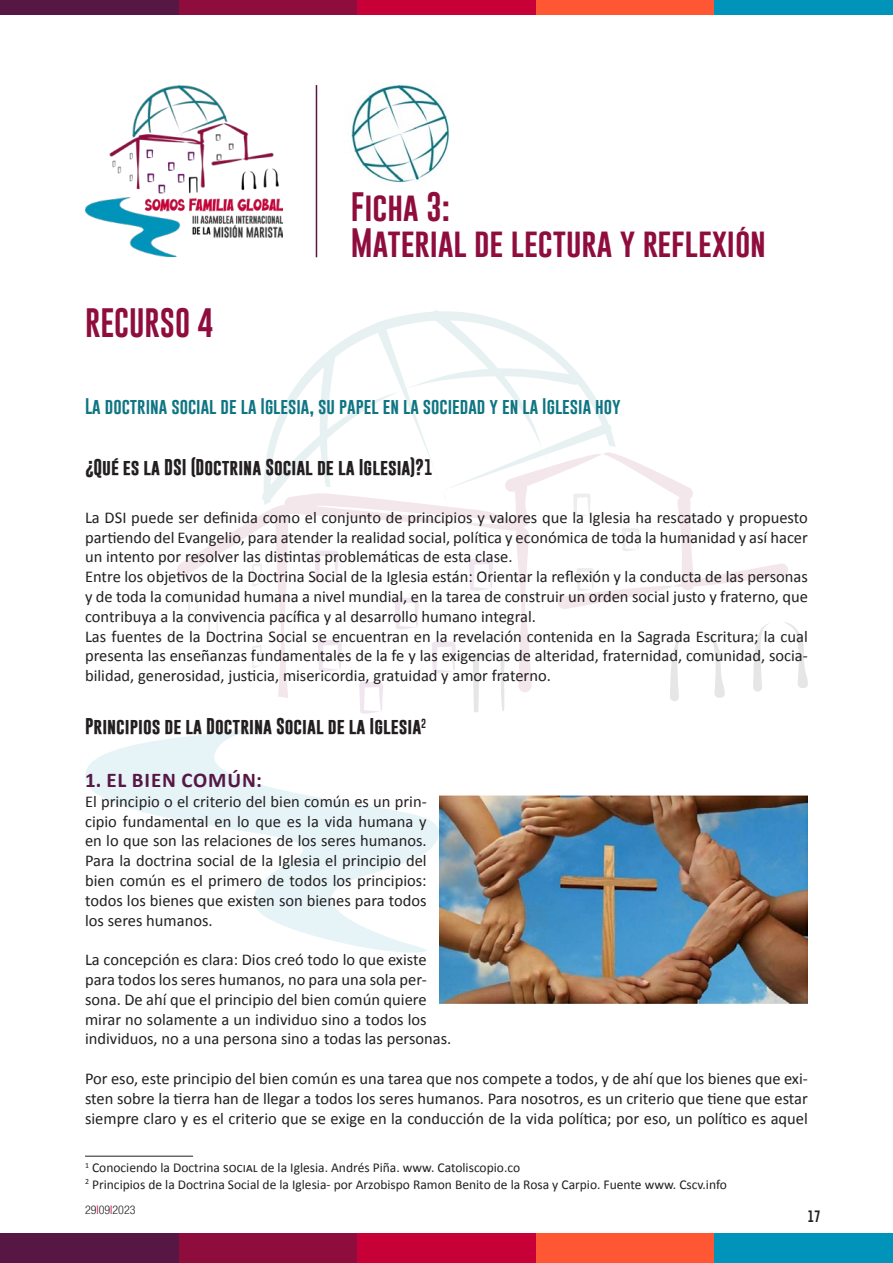
<style>
.page{position:relative;width:893px;height:1263px;background:#fff}
.page>*{position:absolute;margin:0;border:0;box-sizing:border-box;transform-origin:0 0}
.TIT_1{font:30px "Gobold";color:#8f0d3d}
.SOTTOTITOLO{font:700 21px "Calibri";letter-spacing:.04em;color:#571745}
.t1{font:16.5px/19.8px "Calibri";color:#231f20;text-align:justify}
.TIT_2{font:700 16.5px "Gobold";color:#231f20}
.TIT_3{font:16.5px "Gobold";color:#0f7582}
.t2{font:13.5px "Calibri";color:#231f20}
.t3{font:300 condensed 12px "Helvetica Neue";color:#231f20}
.t4{font:12px "Gobold";color:#231f20}
.s1{font-weight:400}
.s2{color:#c70038}
</style>
<div class="page">
<svg style="left:474px;top:698px;width:30px;height:14px"></svg>
<svg style="left:670px;top:623px;width:138px;height:78px"></svg>
<svg style="left:360px;top:698px;width:23px;height:16px"></svg>
<svg style="left:177px;top:454px;width:612px;height:244px"></svg>
<svg style="left:261px;top:310px;width:355px;height:195px"></svg>
<svg style="left:85px;top:728px;width:354px;height:225px"></svg>
<div style="left:179px;top:1234px;width:178px;height:29px;background:#8f0d3d"></div>
<div style="left:179px;top:0;width:178px;height:15px;background:#8f0d3d"></div>
<div style="left:357px;top:1234px;width:179px;height:29px;background:#c70038"></div>
<div style="left:357px;top:0;width:179px;height:15px;background:#c70038"></div>
<div style="left:536px;top:1234px;width:178px;height:29px;background:#ff5733"></div>
<div style="left:536px;top:0;width:178px;height:15px;background:#ff5733"></div>
<div style="left:714px;top:1234px;width:179px;height:29px;background:#0094ba"></div>
<div style="left:714px;top:0;width:179px;height:15px;background:#0094ba"></div>
<div style="left:0;top:1234px;width:179px;height:29px;background:#571745"></div>
<div style="left:0;top:0;width:179px;height:15px;background:#571745"></div>
<img style="left:85px;top:86px;width:197px;height:171px">
<hr style="left:316px;top:85px;width:1px;height:172px;background:#571745">
<img style="left:351px;top:84px;width:99px;height:99px">
<hr style="left:85px;top:1156px;width:108px;height:1px;background:#231f20">
<img style="left:439px;top:795px;width:369px;height:208px">
<p class="TIT_1" style="left:85px;top:303px;width:130px">RECURSO 4</p>
<p class="TIT_1" style="left:351px;top:187px;width:101px">Ficha 3:</p>
<p class="TIT_1" style="left:351px;top:223px;width:416px">Material de lectura y reflexión</p>
<p class="TIT_3" style="left:85px;top:395px;width:537px">La doctrina social de la Iglesia, su papel en la sociedad y en la Iglesia hoy</p>
<p class="TIT_2" style="left:85px;top:456px;width:349px">¿Qué es la DSI (Doctrina Social de la Iglesia)?<span class="s1">1</span></p>
<p class="t1" style="left:85px;top:507px;width:724px">La DSI puede ser definida como el conjunto de principios y valores que la Iglesia ha rescatado y propuesto partiendo del Evangelio, para atender la realidad social, política y económica de toda la humanidad y así hacer un intento por resolver las distintas problemáticas de esta clase.</p>
<p class="t1" style="left:85px;top:566px;width:724px">Entre los objetivos de la Doctrina Social de la Iglesia están: Orientar la reflexión y la conducta de las personas y de toda la comunidad humana a nivel mundial, en la tarea de construir un orden social justo y fraterno, que contribuya a la convivencia pacífica y al desarrollo humano integral.</p>
<p class="t1" style="left:85px;top:626px;width:724px">Las fuentes de la Doctrina Social se encuentran en la revelación contenida en la Sagrada Escritura; la cual presenta las enseñanzas fundamentales de la fe y las exigencias de alteridad, fraternidad, comunidad, socia&shy;bilidad, generosidad, justicia, misericordia, gratuidad y amor fraterno.</p>
<p class="TIT_2" style="left:85px;top:715px;width:343px">Principios de la Doctrina Social de la Iglesia<sup>2</sup></p>
<p class="SOTTOTITOLO" style="left:85px;top:765px;width:178px">1. EL BIEN COMÚN:</p>
<p class="t1" style="left:85px;top:791px;width:343px">El principio o el criterio del bien común es un prin&shy;cipio fundamental en lo que es la vida humana y en lo que son las relaciones de los seres humanos.<br>Para la doctrina social de la Iglesia el principio del bien común es el primero de todos los principios: todos los bienes que existen son bienes para todos los seres humanos.</p>
<p class="t1" style="left:85px;top:949px;width:368px;text-align:left">La concepción es clara: Dios creó todo lo que existe para todos los seres humanos, no para una sola per&shy;sona. De ahí que el principio del bien común quiere mirar no solamente a un individuo sino a todos los individuos, no a una persona sino a todas las personas.</p>
<p class="t1" style="left:85px;top:1068px;width:724px">Por eso, este principio del bien común es una tarea que nos compete a todos, y de ahí que los bienes que exi&shy;sten sobre la tierra han de llegar a todos los seres humanos. Para nosotros, es un criterio que tiene que estar siempre claro y es el criterio que se exige en la conducción de la vida política; por eso, un político es aquel</p>
<p class="t2" style="left:85px;top:1158px;width:437px"><sup>1</sup> Conociendo la Doctrina Social de la Iglesia. Andrés Piña. www. Catoliscopio.co</p>
<p class="t2" style="left:85px;top:1175px;width:643px"><sup>2</sup> Principios de la Doctrina Social de la Iglesia- por Arzobispo Ramon Benito de la Rosa y Carpio. Fuente www. Cscv.info</p>
<p class="t3" style="left:85px;top:1202px;width:52px">29<span class="s2">I</span>09<span class="s2">I</span>2023</p>
<p class="t4" style="left:808px;top:1209px;width:14px">17</p>
</div>
